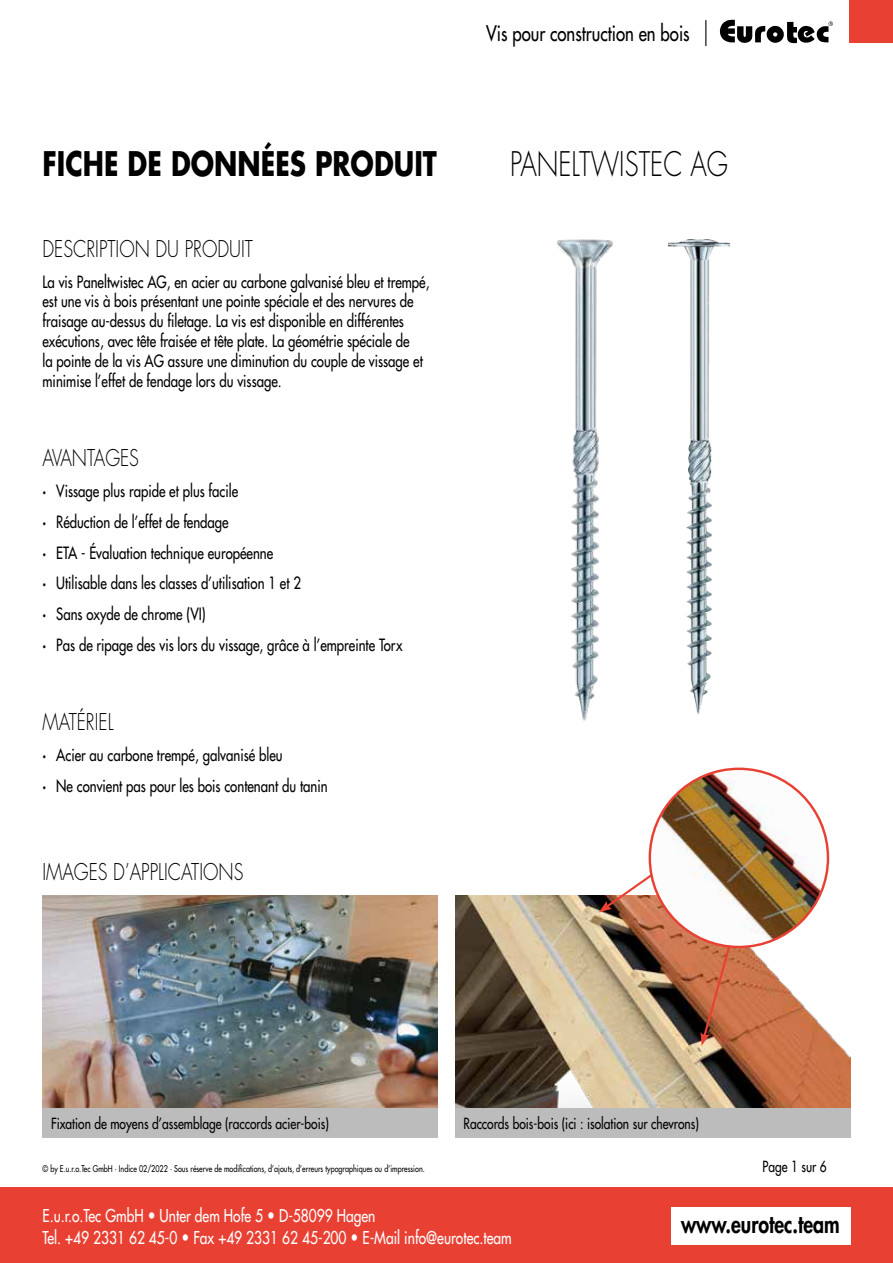
<style>
.page{position:relative;width:893px;height:1263px;background:#fff}
.page>*{position:absolute;margin:0;border:0;box-sizing:border-box;transform-origin:0 0}
.t1{font:700 33px "Futura Std";color:#000;scale:.8 1}
.t2{font:300 33px "Futura Std";color:#000;scale:.78 1}
.t3{font:800 24.3px "Futura Std";color:#000;scale:.8 1}
.t4{font:300 22.5px "Futura Std";color:#000;scale:.8 1}
.t5{font:500 21px "Futura Std";color:#000;scale:.8 1}
.t6{font:500 17.25px/22.5px "Futura Std";color:#fff;scale:.8 1}
.t7{font:500 16.5px/30.9px "Futura Std";color:#000;scale:.8 1}
.t8{font:500 15px "Futura Std";color:#000;scale:.8 1}
.t9{font:500 9px "Futura Std";color:#000;scale:.8 1}
.s1{font-weight:800}
</style>
<div class="page">
<div style="left:0;top:1187px;width:893px;height:76px;background:#e84133"></div>
<div style="left:671px;top:1208px;width:179px;height:37px;background:#fff"></div>
<div style="left:849px;top:0;width:44px;height:43px;background:#e84133"></div>
<svg style="left:720px;top:20px;width:113px;height:24px"></svg>
<svg style="left:705px;top:20px;width:1px;height:26px"></svg>
<img style="left:557px;top:239px;width:56px;height:482px">
<img style="left:667px;top:239px;width:64px;height:476px">
<img style="left:43px;top:895px;width:395px;height:213px">
<img style="left:455px;top:895px;width:395px;height:213px">
<svg style="left:701px;top:947px;width:34px;height:99px"></svg>
<svg style="left:599px;top:842px;width:51px;height:70px"></svg>
<img style="left:650px;top:770px;width:178px;height:177px">
<div style="left:43px;top:1108px;width:395px;height:29px;background:#bdbcbc"></div>
<div style="left:455px;top:1108px;width:395px;height:29px;background:#bdbcbc"></div>
<p class="t5" style="left:486px;top:20px;width:256px">Vis pour construction en bois</p>
<h1 class="t1" style="left:43px;top:142px;width:495px">FICHE DE DONNÉES PRODUIT</h1>
<h1 class="t2" style="left:510px;top:144px;width:281px">PANELTWISTEC AG</h1>
<h3 class="t4" style="left:43px;top:235px;width:264px">DESCRIPTION DU PRODUIT</h3>
<p class="t7" style="left:43px;top:272px;width:485px;line-height:19.8px">La vis Paneltwistec AG, en acier au carbone galvanisé bleu et trempé, est une vis à bois présentant une pointe spéciale et des nervures de fraisage au-dessus du filetage. La vis est disponible en différentes exécutions, avec tête fraisée et tête plate. La géométrie spéciale de<br>la pointe de la vis AG assure une diminution du couple de vissage et minimise l’effet de fendage lors du vissage.</p>
<h3 class="t4" style="left:43px;top:444px;width:122px">AVANTAGES</h3>
<p class="t7" style="left:43px;top:475px;width:451px"><span class="s1">·</span> Vissage plus rapide et plus facile<br><span class="s1">·</span> Réduction de l’effet de fendage<br><span class="s1">·</span> ETA - Évaluation technique européenne<br><span class="s1">·</span> Utilisable dans les classes d’utilisation 1 et 2<br><span class="s1">·</span> Sans oxyde de chrome (VI)<br><span class="s1">·</span> Pas de ripage des vis lors du vissage, grâce à l’empreinte Torx</p>
<h3 class="t4" style="left:43px;top:708px;width:90px">MATÉRIEL</h3>
<p class="t7" style="left:43px;top:739px;width:358px"><span class="s1">·</span> Acier au carbone trempé, galvanisé bleu<br><span class="s1">·</span> Ne convient pas pour les bois contenant du tanin</p>
<h3 class="t4" style="left:43px;top:858px;width:253px">IMAGES D’APPLICATIONS</h3>
<p class="t8" style="left:51px;top:1114px;width:349px">Fixation de moyens d’assemblage (raccords acier-bois)</p>
<p class="t8" style="left:463px;top:1114px;width:296px">Raccords bois-bois (ici : isolation sur chevrons)</p>
<p class="t9" style="left:43px;top:1163px;width:479px">© by E.u.r.o.Tec GmbH · Indice 02/2022 · Sous réserve de modifications, d’ajouts, d’erreurs typographiques ou d’impression.</p>
<p class="t8" style="left:762px;top:1157px;width:82px">Page 1 sur 6</p>
<p class="t6" style="left:43px;top:1204px;width:588px">E.u.r.o.Tec GmbH <span class="s1">•</span> Unter dem Hofe 5 <span class="s1">•</span> D-58099 Hagen<br>Tel. +49 2331 62 45-0 <span class="s1">•</span> Fax +49 2331 62 45-200 <span class="s1">•</span> E-Mail info@eurotec.team</p>
<h2 class="t3" style="left:681px;top:1208px;width:200px">www.eurotec.team</h2>
</div>
